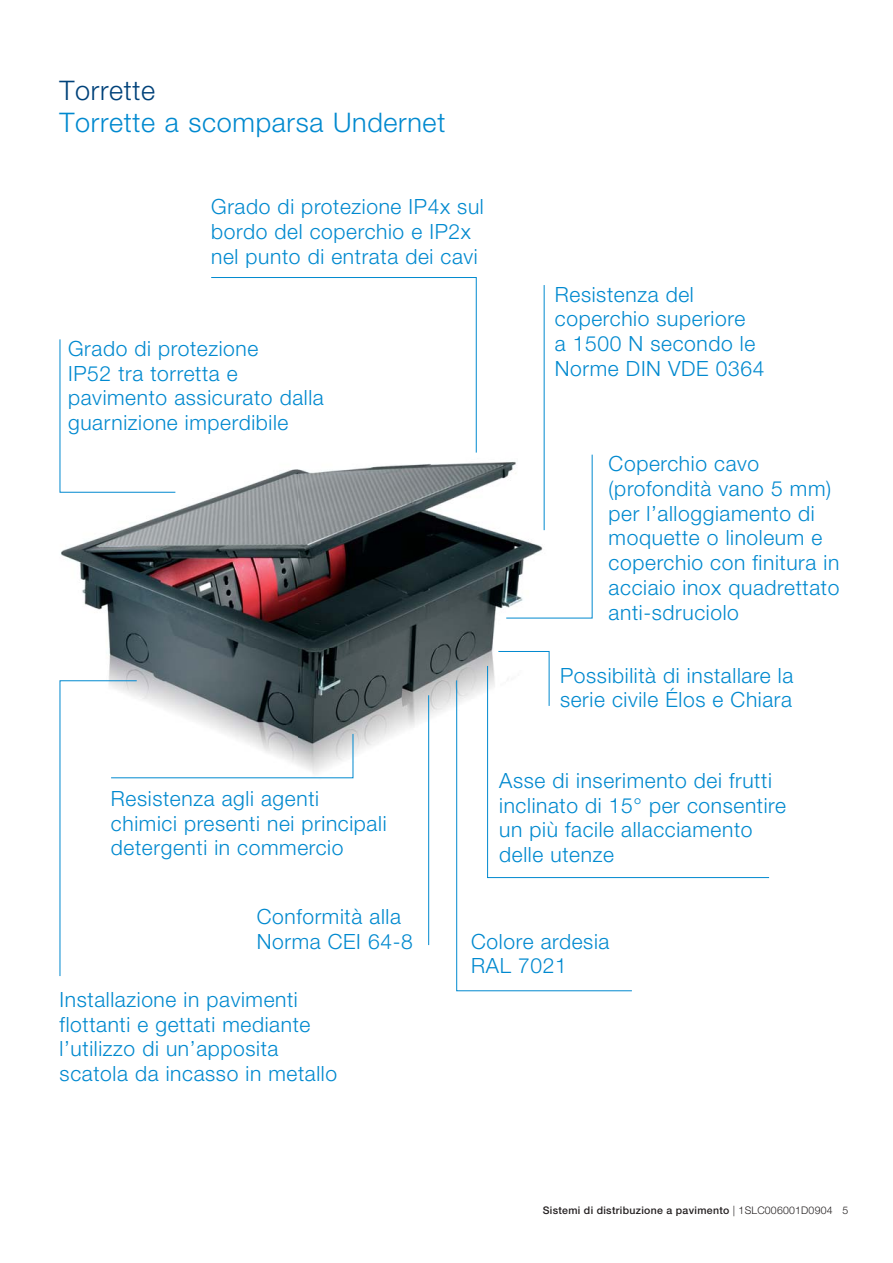
<style>
.page{position:relative;width:893px;height:1263px;background:#fff}
.page>*{position:absolute;margin:0;border:0;box-sizing:border-box;transform-origin:0 0}
.t1{font:300 27px "Helvetica Neue LT Std";letter-spacing:.025em;color:#0089cf}
.t2{font:300 27px "Helvetica Neue LT Std";letter-spacing:.025em;color:#00427a}
.t3{font:300 21px/24.8px "Helvetica Neue";letter-spacing:.03em;color:#0089cf}
.t4{font:500 10.5px "Helvetica Neue LT Std";letter-spacing:.03em;color:#231f20}
.s1{font-weight:300}
</style>
<div class="page">
<img style="left:61px;top:453px;width:483px;height:391px">
<svg style="left:59px;top:339px;width:117px;height:154px"></svg>
<svg style="left:505px;top:454px;width:88px;height:165px"></svg>
<hr style="left:428px;top:695px;width:1px;height:250px;background:#0089cf">
<svg style="left:456px;top:680px;width:177px;height:312px"></svg>
<svg style="left:498px;top:651px;width:52px;height:14px"></svg>
<svg style="left:211px;top:277px;width:266px;height:176px"></svg>
<svg style="left:487px;top:665px;width:283px;height:213px"></svg>
<svg style="left:59px;top:680px;width:295px;height:296px"></svg>
<hr style="left:544px;top:285px;width:1px;height:245px;background:#0089cf">
<p class="t2" style="left:59px;top:81px;width:97px">Torrette</p>
<p class="t1" style="left:59px;top:112px;width:387px">Torrette a scomparsa Undernet</p>
<p class="t3" style="left:211px;top:196px;width:274px">Grado di protezione IP4x sul bordo del coperchio e IP2x nel punto di entrata dei cavi</p>
<p class="t3" style="left:68px;top:338px;width:257px">Grado di protezione<br>IP52 tra torretta e pavimento assicurato dalla guarnizione imperdibile</p>
<p class="t3" style="left:555px;top:284px;width:211px">Resistenza del coperchio superiore<br>a 1500 N secondo le<br>Norme DIN VDE 0364</p>
<p class="t3" style="left:609px;top:453px;width:232px">Coperchio cavo (profondità vano 5 mm) per l’alloggiamento di moquette o linoleum e coperchio con finitura in acciaio inox quadrettato anti-sdruciolo</p>
<p class="t3" style="left:560px;top:665px;width:235px">Possibilità di installare la serie civile Élos e Chiara</p>
<p class="t3" style="left:111px;top:788px;width:277px">Resistenza agli agenti chimici presenti nei principali detergenti in commercio</p>
<p class="t3" style="left:499px;top:770px;width:288px">Asse di inserimento dei frutti inclinato di 15° per consentire un più facile allacciamento delle utenze</p>
<p class="t3" style="left:257px;top:906px;width:158px">Conformità alla<br>Norma CEI 64-8</p>
<p class="t3" style="left:60px;top:989px;width:279px">Installazione in pavimenti flottanti e gettati mediante l’utilizzo di un’apposita scatola da incasso in metallo</p>
<p class="t3" style="left:471px;top:931px;width:140px">Colore ardesia<br>RAL 7021</p>
<p class="t4" style="left:543px;top:1207px;width:307px">Sistemi di distribuzione a pavimento <span class="s1">| 1SLC006001D0904 5</span></p>
</div>
